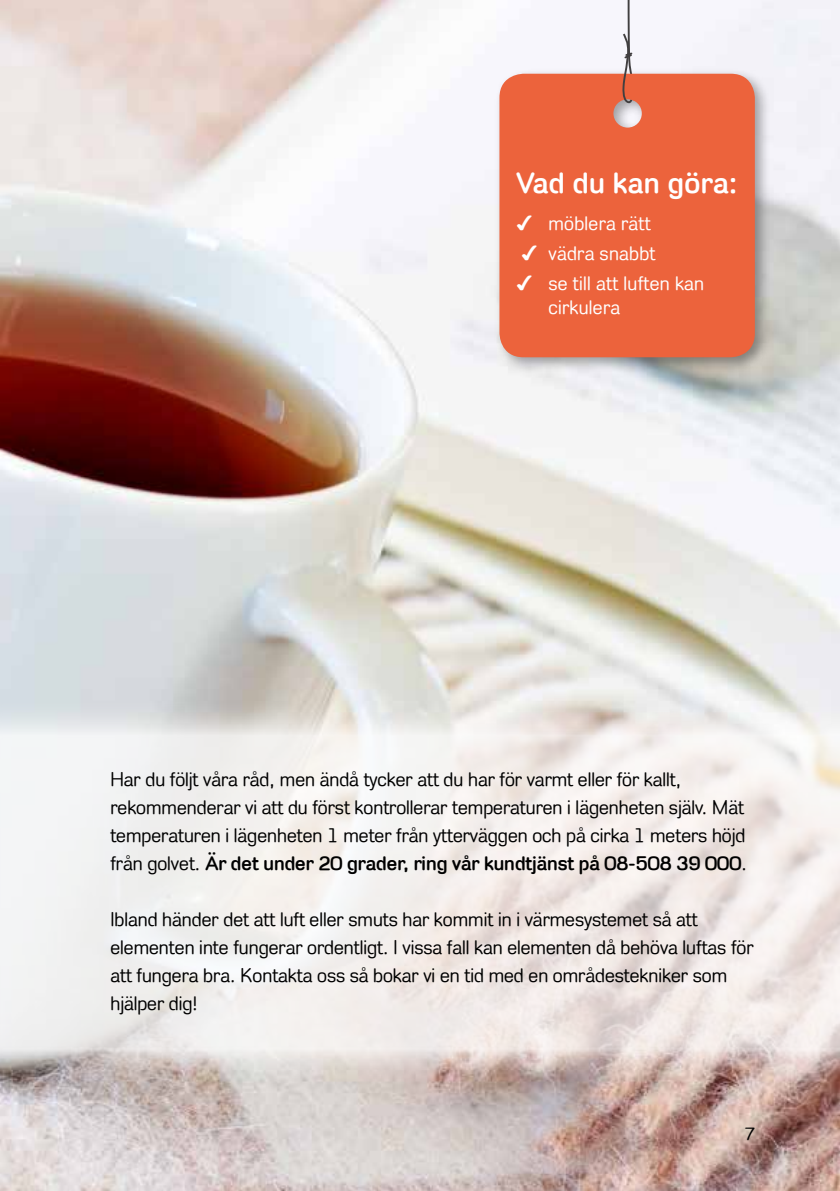
<style>
.page{position:relative;width:840px;height:1191px;background:#fff}
.page>*{position:absolute;margin:0;border:0;box-sizing:border-box;transform-origin:0 0}
.t1{font:700 30px "Stockholm Runt";letter-spacing:.015em;color:#fff}
.t2{font:20px/28px "Stockholm Runt";color:#000}
.t3{font:20px/29.6px "Stockholm Runt";letter-spacing:.015em;color:#fff}
.t4{font:18px "Stockholm Runt";color:#000}
.s1{font-family:"Monotype Sorts";font-size:19px}
.s2{font-weight:700}
</style>
<div class="page">
<img style="left:0;top:0;width:839px;height:1191px">
<svg style="left:0;top:696px;width:839px;height:393px;fill:#f2eeec"></svg>
<div style="left:494px;top:68px;width:277px;height:306px;background:#000;opacity:.35"></div>
<div style="left:499px;top:74px;width:255px;height:283px;background:#ec633c"></div>
<svg style="left:621px;top:0;width:13px;height:103px"></svg>
<h1 class="t1" style="left:516px;top:165px;width:222px">Vad du kan göra:</h1>
<p class="t3" style="left:516px;top:209px;width:189px"><span class="s1">4</span> möblera rätt<br><span class="s1">4</span> vädra snabbt<br><span class="s1">4</span> se till att luften kan</p>
<p class="t3" style="left:548px;top:292px;width:73px">cirkulera</p>
<p class="t2" style="left:110px;top:764px;width:638px">Har du följt våra råd, men ändå tycker att du har för varmt eller för kallt, rekommenderar vi att du först kontrollerar temperaturen i lägenheten själv. Mät temperaturen i lägenheten 1 meter från ytterväggen och på cirka 1 meters höjd från golvet. <span class="s2">Är det under 20 grader, ring vår kundtjänst på 08-508 39 000</span>.</p>
<p class="t2" style="left:110px;top:904px;width:644px">Ibland händer det att luft eller smuts har kommit in i värmesystemet så att elementen inte fungerar ordentligt. I vissa fall kan elementen då behöva luftas för att fungera bra. Kontakta oss så bokar vi en tid med en områdestekniker som hjälper dig!</p>
<p class="t4" style="left:744px;top:1123px;width:12px">7</p>
</div>
